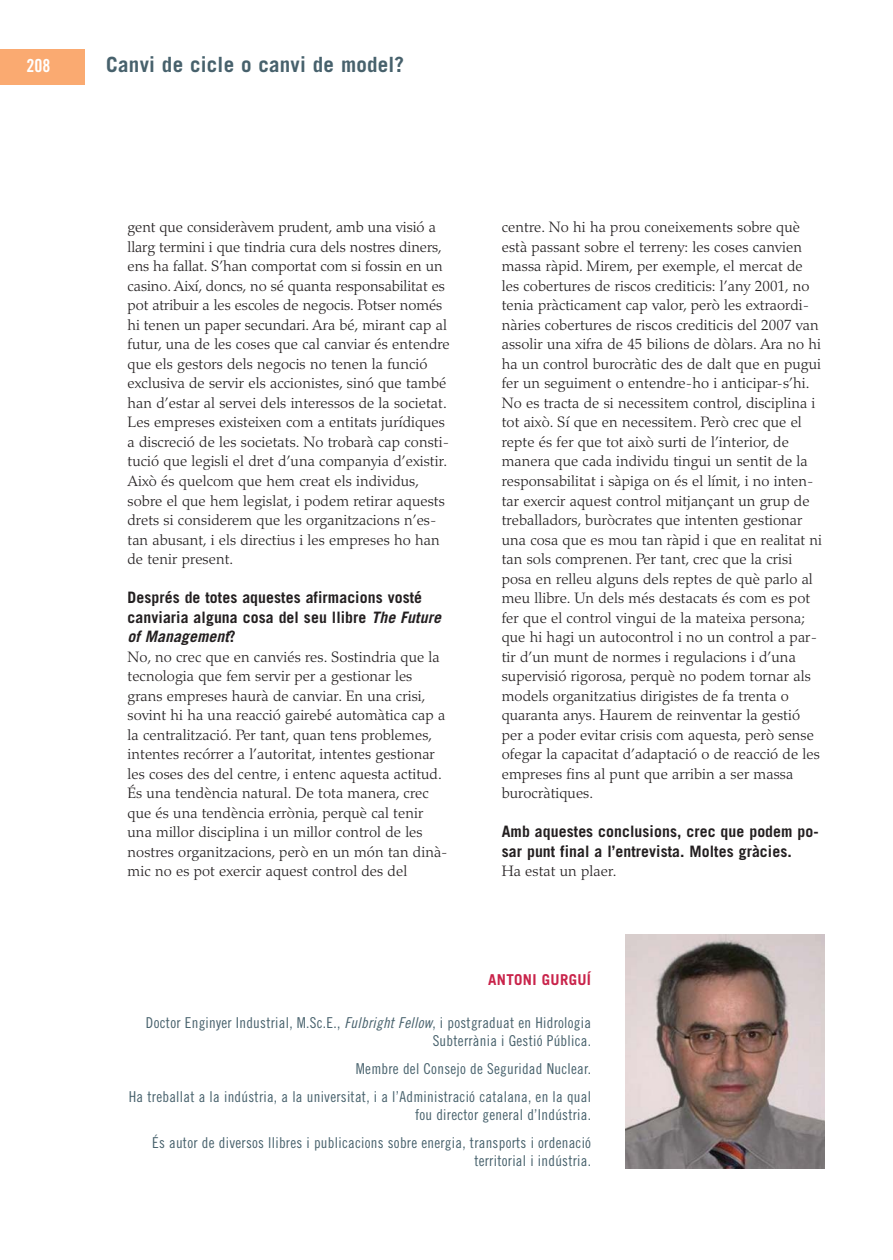
<style>
.page{position:relative;width:893px;height:1260px;background:#fff}
.page>*{position:absolute;margin:0;border:0;box-sizing:border-box;transform-origin:0 0}
.t1{font:700 21px "Trade Gothic";letter-spacing:.01em;color:#47616c}
.t2{font:18px "Trade Gothic Bold Cond Twenty";color:#fff}
.t3{font:700 15.75px/19.5px "Trade Gothic";letter-spacing:.005em;color:#231f20}
.t4{font:300 15px/19.5px "Palatino";letter-spacing:.005em;color:#231f20}
.t5{font:15px/27.8px "Trade Gothic Cond Eighteen";letter-spacing:.02em;color:#47616c;text-align:right}
.t6{font:700 15px "Trade Gothic";letter-spacing:.02em;color:#c9234a}
.s1{font-style:italic}
</style>
<div class="page">
<div style="left:0;top:49px;width:85px;height:36px;background:#faaa71"></div>
<img style="left:625px;top:934px;width:200px;height:234px">
<p class="t2" style="left:26px;top:59px;width:25px">208</p>
<h1 class="t1" style="left:106px;top:56px;width:299px">Canvi de cicle o canvi de model?</h1>
<p class="t4" style="left:128px;top:219px;width:324px">gent que consideràvem prudent, amb una visió a llarg termini i que tindria cura dels nostres diners, ens ha fallat. S’han comportat com si fossin en un casino. Així, doncs, no sé quanta responsabilitat es pot atribuir a les escoles de negocis. Potser només hi tenen un paper secundari. Ara bé, mirant cap al futur, una de les coses que cal canviar és entendre que els gestors dels negocis no tenen la funció exclusiva de servir els accionistes, sinó que també han d’estar al servei dels interessos de la societat.<br>Les empreses existeixen com a entitats jurídiques a discreció de les societats. No trobarà cap consti&shy;tució que legisli el dret d’una companyia d’existir.<br>Això és quelcom que hem creat els individus, sobre el que hem legislat, i podem retirar aquests drets si considerem que les organitzacions n’es&shy;tan abusant, i els directius i les empreses ho han de tenir present.</p>
<p class="t3" style="left:128px;top:589px;width:318px">Després de totes aquestes afirmacions vosté canviaria alguna cosa del seu llibre <span class="s1">The Future of Management</span>?</p>
<p class="t4" style="left:128px;top:648px;width:322px">No, no crec que en canviés res. Sostindria que la tecnologia que fem servir per a gestionar les grans empreses haurà de canviar. En una crisi, sovint hi ha una reacció gairebé automàtica cap a la centralització. Per tant, quan tens problemes, intentes recórrer a l’autoritat, intentes gestionar les coses des del centre, i entenc aquesta actitud.<br>És una tendència natural. De tota manera, crec que és una tendència errònia, perquè cal tenir una millor disciplina i un millor control de les nostres organitzacions, però en un món tan dinà&shy;mic no es pot exercir aquest control des del</p>
<p class="t4" style="left:502px;top:219px;width:322px">centre. No hi ha prou coneixements sobre què està passant sobre el terreny: les coses canvien massa ràpid. Mirem, per exemple, el mercat de les cobertures de riscos crediticis: l’any 2001, no tenia pràcticament cap valor, però les extraordi&shy;nàries cobertures de riscos crediticis del 2007 van assolir una xifra de 45 bilions de dòlars. Ara no hi ha un control burocràtic des de dalt que en pugui fer un seguiment o entendre-ho i anticipar-s’hi.<br>No es tracta de si necessitem control, disciplina i tot això. Sí que en necessitem. Però crec que el repte és fer que tot això surti de l’interior, de manera que cada individu tingui un sentit de la responsabilitat i sàpiga on és el límit, i no inten&shy;tar exercir aquest control mitjançant un grup de treballadors, buròcrates que intenten gestionar una cosa que es mou tan ràpid i que en realitat ni tan sols comprenen. Per tant, crec que la crisi posa en relleu alguns dels reptes de què parlo al meu llibre. Un dels més destacats és com es pot fer que el control vingui de la mateixa persona; que hi hagi un autocontrol i no un control a par&shy;tir d’un munt de normes i regulacions i d’una supervisió rigorosa, perquè no podem tornar als models organitzatius dirigistes de fa trenta o quaranta anys. Haurem de reinventar la gestió per a poder evitar crisis com aquesta, però sense ofegar la capacitat d’adaptació o de reacció de les empreses fins al punt que arribin a ser massa burocràtiques.</p>
<p class="t3" style="left:502px;top:823px;width:318px">Amb aquestes conclusions, crec que podem po&shy;sar punt final a l’entrevista. Moltes gràcies.</p>
<p class="t4" style="left:502px;top:863px;width:116px">Ha estat un plaer.</p>
<p class="t6" style="left:488px;top:974px;width:104px">ANTONI GURGUÍ</p>
<p class="t5" style="left:146px;top:1015px;width:447px;line-height:18px">Doctor Enginyer Industrial, M.Sc.E., <span class="s1">Fulbright Fellow</span>, i postgraduat en Hidrologia<br>Subterrània i Gestió Pública.</p>
<p class="t5" style="left:129px;top:1055px;width:464px">Membre del Consejo de Seguridad Nuclear.<br>Ha treballat a la indústria, a la universitat, i a l’Administració catalana, en la qual</p>
<p class="t5" style="left:152px;top:1101px;width:440px">fou director general d’Indústria.<br>És autor de diversos llibres i publicacions sobre energia, transports i ordenació</p>
<p class="t5" style="left:474px;top:1147px;width:118px">territorial i indústria.</p>
</div>
